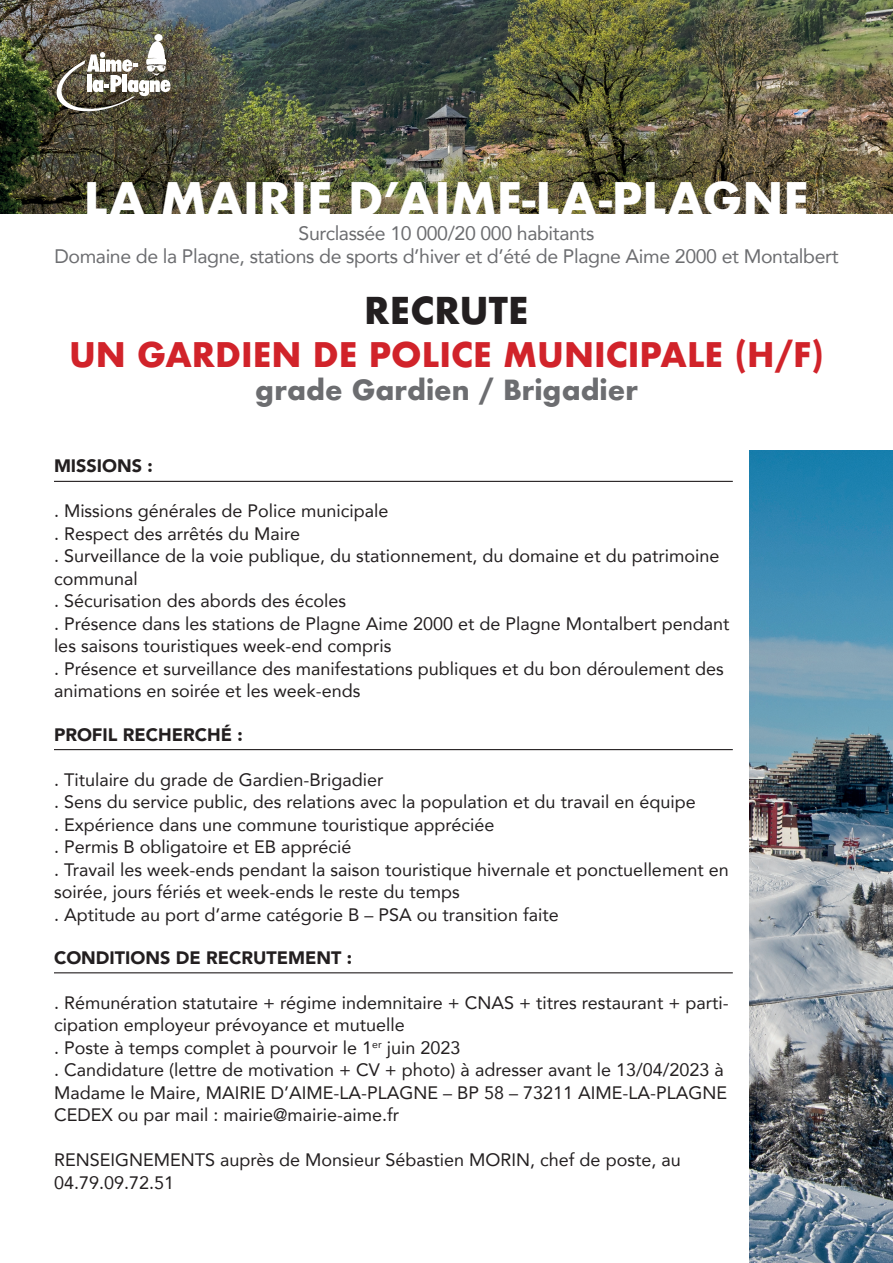
<style>
.page{position:relative;width:893px;height:1263px;background:#fff}
.page>*{position:absolute;margin:0;border:0;box-sizing:border-box;transform-origin:0 0}
.t1{font:700 45px "Futura";color:#fff}
.t2{font:700 36px "Futura";color:#231f20}
.t3{font:700 33px "Futura";color:#d1232a}
.t4{font:700 27px "Futura";color:#6c6d70}
.t5{font:19.5px/23.4px "Avenir";letter-spacing:-.02em;color:#6c6d70;text-align:center}
.t6{font:18px/22.5px "Avenir";color:#231f20}
.t7{font:900 18px "Avenir";color:#231f20}
</style>
<div class="page">
<img style="left:0;top:0;width:893px;height:214px">
<svg style="left:57px;top:34px;width:113px;height:77px"></svg>
<img style="left:750px;top:450px;width:143px;height:813px">
<hr style="left:54px;top:481px;width:679px;height:1px;background:#231f20">
<hr style="left:54px;top:749px;width:679px;height:1px;background:#231f20">
<hr style="left:54px;top:972px;width:679px;height:1px;background:#231f20">
<h1 class="t1" style="left:84px;top:167px;width:727px">LA MAIRIE D’AIME-LA-PLAGNE</h1>
<p class="t5" style="left:54px;top:220px;width:785px">Surclassée 10 000/20 000 habitants<br>Domaine de la Plagne, stations de sports d’hiver et d’été de Plagne Aime 2000 et Montalbert</p>
<h2 class="t2" style="left:364px;top:285px;width:166px">RECRUTE</h2>
<h3 class="t3" style="left:69px;top:331px;width:756px">UN GARDIEN DE POLICE MUNICIPALE (H/F)</h3>
<h3 class="t4" style="left:255px;top:370px;width:384px">grade Gardien / Brigadier</h3>
<p class="t7" style="left:54px;top:451px;width:100px">MISSIONS :</p>
<p class="t6" style="left:54px;top:499px;width:677px">. Missions générales de Police municipale<br>. Respect des arrêtés du Maire<br>. Surveillance de la voie publique, du stationnement, du domaine et du patrimoine communal<br>. Sécurisation des abords des écoles<br>. Présence dans les stations de Plagne Aime 2000 et de Plagne Montalbert pendant les saisons touristiques week-end compris<br>. Présence et surveillance des manifestations publiques et du bon déroulement des animations en soirée et les week-ends</p>
<p class="t7" style="left:54px;top:719px;width:190px">PROFIL RECHERCHÉ :</p>
<p class="t6" style="left:54px;top:767px;width:676px">. Titulaire du grade de Gardien-Brigadier<br>. Sens du service public, des relations avec la population et du travail en équipe<br>. Expérience dans une commune touristique appréciée<br>. Permis B obligatoire et EB apprécié<br>. Travail les week-ends pendant la saison touristique hivernale et ponctuellement en soirée, jours fériés et week-ends le reste du temps<br>. Aptitude au port d’arme catégorie B – PSA ou transition faite</p>
<p class="t7" style="left:54px;top:942px;width:300px">CONDITIONS DE RECRUTEMENT :</p>
<p class="t6" style="left:54px;top:991px;width:676px">. Rémunération statutaire + régime indemnitaire + CNAS + titres restaurant + parti&shy;cipation employeur prévoyance et mutuelle<br>. Poste à temps complet à pourvoir le 1<sup>er</sup> juin 2023<br>. Candidature (lettre de motivation + CV + photo) à adresser avant le 13/04/2023 à Madame le Maire, MAIRIE D’AIME-LA-PLAGNE – BP 58 – 73211 AIME-LA-PLAGNE CEDEX ou par mail : mairie@mairie-aime.fr</p>
<p class="t6" style="left:54px;top:1148px;width:628px">RENSEIGNEMENTS auprès de Monsieur Sébastien MORIN, chef de poste, au<br>04.79.09.72.51</p>
</div>
